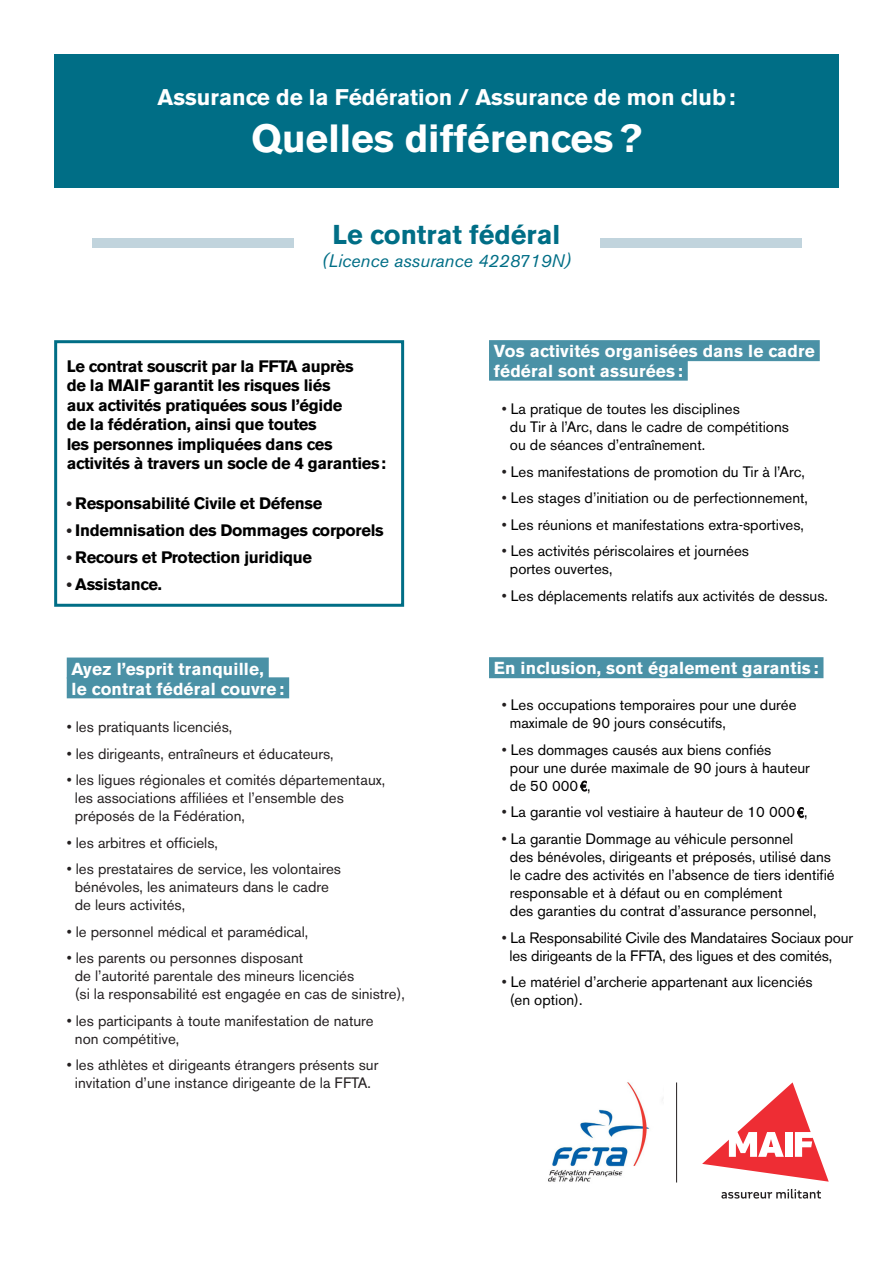
<style>
.page{position:relative;width:893px;height:1263px;background:#fff}
.page>*{position:absolute;margin:0;border:0;box-sizing:border-box;transform-origin:0 0}
.t1{font:700 39px "Akzidenz Grotesk BE";color:#fff}
.t2{font:700 27px "Akzidenz Grotesk BE";color:#006e86}
.t3{font:700 22.5px "Akzidenz Grotesk BE";color:#fff}
.t4{font:italic 18px "Akzidenz Grotesk BE";color:#006e86}
.t5{font:700 17.25px/19.5px "Akzidenz Grotesk BE";letter-spacing:.01em;color:#fff}
.t6{font:700 16.5px/19.5px "Akzidenz Grotesk BE";letter-spacing:-.02em;color:#000}
.t7{font:15px/18px "Akzidenz Grotesk BE";color:#000}
.t8{font:15px/18px "Akzidenz Grotesk BE";color:#231f20}
.s1{font-size:15px;color:#231f20}
.s2{color:#231f20}
.s3{font-family:"Abadi";font-weight:300;font-stretch:condensed}
</style>
<div class="page">
<div style="left:54px;top:54px;width:785px;height:133px;background:#006e86"></div>
<div style="left:489px;top:340px;width:331px;height:21px;background:#4a91a6"></div>
<div style="left:489px;top:360px;width:199px;height:21px;background:#4a91a6"></div>
<div style="left:489px;top:657px;width:334px;height:21px;background:#4a91a6"></div>
<svg style="left:580px;top:781px;width:7px;height:10px"></svg>
<svg style="left:797px;top:807px;width:7px;height:11px"></svg>
<div style="left:67px;top:657px;width:202px;height:21px;background:#4a91a6"></div>
<div style="left:67px;top:677px;width:222px;height:21px;background:#4a91a6"></div>
<div style="left:54px;top:340px;width:350px;height:267px;border:3px solid #006e86"></div>
<div style="left:92px;top:239px;width:201px;height:9px;background:#c1d4dd"></div>
<div style="left:600px;top:239px;width:201px;height:9px;background:#c1d4dd"></div>
<img style="left:548px;top:1082px;width:115px;height:100px">
<hr style="left:676px;top:1082px;width:1px;height:100px;background:#231f20">
<svg style="left:702px;top:1082px;width:127px;height:100px"></svg>
<svg style="left:721px;top:1189px;width:100px;height:9px"></svg>
<p class="t3" style="left:158px;top:84px;width:579px">Assurance de la Fédération / Assurance de mon club:</p>
<p class="t1" style="left:251px;top:116px;width:392px">Quelles différences?</p>
<p class="t2" style="left:333px;top:219px;width:229px">Le contrat fédéral</p>
<p class="t4" style="left:322px;top:249px;width:251px">(Licence assurance 4228719N)</p>
<p class="t6" style="left:67px;top:356px;width:321px">Le contrat souscrit par la FFTA auprès<br>de la MAIF garantit les risques liés<br>aux activités pratiquées sous l’égide<br>de la fédération, ainsi que toutes<br>les personnes impliquées dans ces activités à travers un socle de 4 garanties:</p>
<p class="t6" style="left:67px;top:494px;width:257px"><span class="s1">•</span> Responsabilité Civile et Défense</p>
<p class="t6" style="left:67px;top:521px;width:319px"><span class="s1">•</span> Indemnisation des Dommages corporels</p>
<p class="t6" style="left:67px;top:548px;width:247px"><span class="s1">•</span> Recours et Protection juridique</p>
<p class="t6" style="left:67px;top:575px;width:97px"><span class="s1">•</span> Assistance.</p>
<p class="t5" style="left:72px;top:659px;width:214px">Ayez l’esprit tranquille,<br>le contrat fédéral couvre:</p>
<p class="t8" style="left:67px;top:718px;width:167px">• les pratiquants licenciés,</p>
<p class="t8" style="left:67px;top:745px;width:268px">• les dirigeants, entraîneurs et éducateurs,</p>
<p class="t8" style="left:75px;top:771px;width:312px;text-indent:-8px">• les ligues régionales et comités départementaux, les associations affiliées et l’ensemble des préposés de la Fédération,</p>
<p class="t8" style="left:67px;top:834px;width:153px">• les arbitres et officiels,</p>
<p class="t8" style="left:75px;top:860px;width:268px;text-indent:-8px">• les prestataires de service, les volontaires bénévoles, les animateurs dans le cadre de leurs activités,</p>
<p class="t8" style="left:67px;top:923px;width:243px">• le personnel médical et paramédical,</p>
<p class="t8" style="left:75px;top:949px;width:332px;text-indent:-8px">• les parents ou personnes disposant<br>de l’autorité parentale des mineurs licenciés<br>(si la responsabilité est engagée en cas de sinistre),</p>
<p class="t8" style="left:75px;top:1012px;width:300px;text-indent:-8px">• les participants à toute manifestation de nature non compétitive,</p>
<p class="t8" style="left:67px;top:1056px;width:313px;text-align:center">• les athlètes et dirigeants étrangers présents sur invitation d’une instance dirigeante de la FFTA.</p>
<p class="t5" style="left:494px;top:342px;width:322px">Vos activités organisées dans le cadre fédéral sont assurées :</p>
<p class="t7" style="left:510px;top:400px;width:281px;text-indent:-8px"><span class="s2">•</span> La pratique de toutes les disciplines<br>du Tir à l’Arc, dans le cadre de compétitions ou de séances d’entraînement.</p>
<p class="t7" style="left:502px;top:463px;width:305px"><span class="s2">•</span> Les manifestations de promotion du Tir à l’Arc,</p>
<p class="t7" style="left:502px;top:489px;width:308px"><span class="s2">•</span> Les stages d’initiation ou de perfectionnement,</p>
<p class="t7" style="left:502px;top:516px;width:304px"><span class="s2">•</span> Les réunions et manifestations extra-sportives,</p>
<p class="t7" style="left:510px;top:542px;width:241px;text-indent:-8px"><span class="s2">•</span> Les activités périscolaires et journées portes ouvertes,</p>
<p class="t7" style="left:502px;top:587px;width:328px"><span class="s2">•</span> Les déplacements relatifs aux activités de dessus.</p>
<p class="t5" style="left:494px;top:659px;width:326px">En inclusion, sont également garantis :</p>
<p class="t7" style="left:510px;top:696px;width:288px;text-indent:-8px"><span class="s2">•</span> Les occupations temporaires pour une durée maximale de 90 jours consécutifs,</p>
<p class="t7" style="left:510px;top:741px;width:302px;text-indent:-8px"><span class="s2">•</span> Les dommages causés aux biens confiés<br>pour une durée maximale de 90 jours à hauteur de 50 000<span class="s3">€</span>,</p>
<p class="t7" style="left:502px;top:803px;width:307px"><span class="s2">•</span> La garantie vol vestiaire à hauteur de 10 000<span class="s3">€</span>,</p>
<p class="t7" style="left:510px;top:830px;width:326px;text-indent:-8px"><span class="s2">•</span> La garantie Dommage au véhicule personnel<br>des bénévoles, dirigeants et préposés, utilisé dans le cadre des activités en l’absence de tiers identifié responsable et à défaut ou en complément<br>des garanties du contrat d’assurance personnel,</p>
<p class="t7" style="left:510px;top:928px;width:345px;text-indent:-8px"><span class="s2">•</span> La Responsabilité Civile des Mandataires Sociaux pour les dirigeants de la FFTA, des ligues et des comités,</p>
<p class="t7" style="left:510px;top:973px;width:304px;text-indent:-8px"><span class="s2">•</span> Le matériel d’archerie appartenant aux licenciés (en option).</p>
</div>
